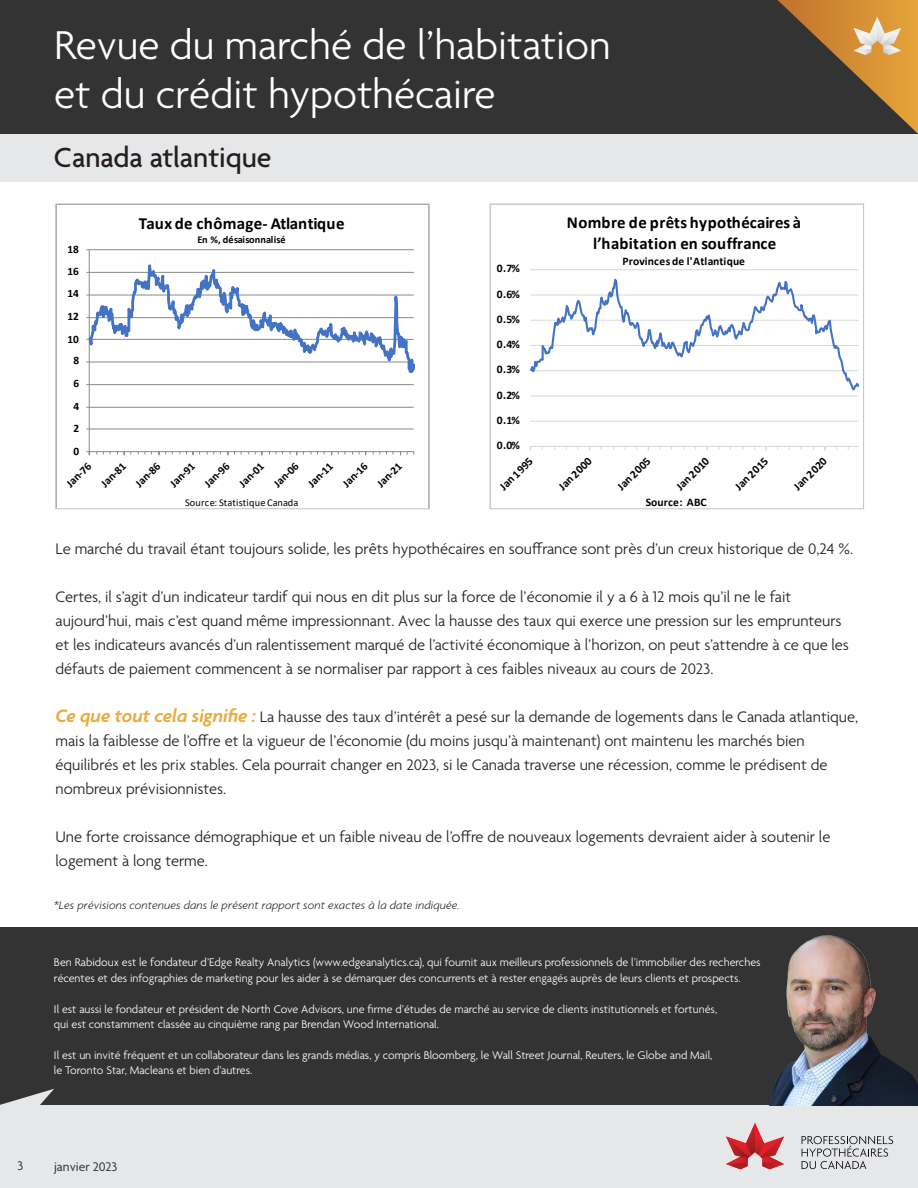
<style>
.page{position:relative;width:918px;height:1188px;background:#fff}
.page>*{position:absolute;margin:0;border:0;box-sizing:border-box;transform-origin:0 0}
.t1{font:300 43.5px "Agenda";color:#fff}
.t2{font:500 30px "Agenda";color:#231f20}
.t3{font:700 16.95px "Calibri";letter-spacing:.015em;color:#000}
.t4{font:700 16.8px/21px "Calibri";letter-spacing:.02em;color:#000;text-align:center}
.t5{font:300 16.5px/24px "Agenda";color:#231f20}
.t6{font:13.5px "Agenda";color:#333}
.t7{font:13.5px "Agenda";color:#313232}
.t8{font:300 12px/15.3px "Agenda";color:#fff}
.t9{font:italic 300 12px "Agenda";letter-spacing:.01em;color:#231f20}
.t10{font:700 11.55px "Calibri";letter-spacing:.01em;color:#000}
.t11{font:700 11.25px "Calibri";letter-spacing:-.005em;color:#000}
.t12{font:10.35px "Calibri";letter-spacing:.02em;color:#000}
.t13{font:700 10.35px "Calibri";letter-spacing:.01em;color:#000}
.s1{font-weight:600;font-style:italic;font-size:19.5px;color:#ebaa3c}
</style>
<div class="page">
<div style="left:0;top:0;width:918px;height:147px;background:#333"></div>
<div style="left:0;top:927px;width:918px;height:194px;background:#333"></div>
<div style="left:0;top:134px;width:918px;height:47px;background:#e6e7e8"></div>
<svg style="left:0;top:1089px;width:54px;height:16px"></svg>
<div style="left:0;top:1105px;width:918px;height:83px;background:#e6e7e9"></div>
<svg style="left:778px;top:0;width:140px;height:134px"></svg>
<svg style="left:726px;top:1123px;width:58px;height:46px"></svg>
<svg style="left:802px;top:1136px;width:91px;height:33px"></svg>
<img style="left:769px;top:935px;width:149px;height:170px">
<svg style="left:530px;top:269px;width:329px;height:182px"></svg>
<div style="left:490px;top:204px;width:374px;height:305px;border:1px solid #c2c2c2"></div>
<svg style="left:86px;top:249px;width:329px;height:207px"></svg>
<div style="left:55px;top:204px;width:375px;height:305px;border:1px solid #c2c2c2"></div>
<p class="t1" style="left:54px;top:22px;width:558px">Revue du marché de l’habitation</p>
<p class="t1" style="left:54px;top:71px;width:443px">et du crédit hypothécaire</p>
<p class="t2" style="left:54px;top:141px;width:219px">Canada atlantique</p>
<p class="t11" style="left:68px;top:241px;width:13px">18</p>
<p class="t11" style="left:68px;top:263px;width:13px">16</p>
<p class="t11" style="left:68px;top:286px;width:13px">14</p>
<p class="t11" style="left:68px;top:308px;width:13px">12</p>
<p class="t11" style="left:68px;top:331px;width:13px">10</p>
<p class="t11" style="left:73px;top:353px;width:7px">8</p>
<p class="t11" style="left:73px;top:375px;width:7px">6</p>
<p class="t11" style="left:73px;top:398px;width:7px">4</p>
<p class="t11" style="left:73px;top:421px;width:7px">2</p>
<p class="t11" style="left:73px;top:443px;width:7px">0</p>
<p class="t3" style="left:139px;top:211px;width:207px">Taux de chômage- Atlantique</p>
<p class="t13" style="left:197px;top:232px;width:90px">En %, désaisonnalisé</p>
<p class="t11" style="left:63px;top:480px;width:32px;rotate:-45deg">Jan-76</p>
<p class="t11" style="left:97px;top:480px;width:32px;rotate:-45deg">Jan-81</p>
<p class="t11" style="left:132px;top:480px;width:32px;rotate:-45deg">Jan-86</p>
<p class="t11" style="left:166px;top:480px;width:32px;rotate:-45deg">Jan-91</p>
<p class="t11" style="left:201px;top:480px;width:32px;rotate:-45deg">Jan-96</p>
<p class="t11" style="left:235px;top:480px;width:32px;rotate:-45deg">Jan-01</p>
<p class="t11" style="left:270px;top:480px;width:32px;rotate:-45deg">Jan-06</p>
<p class="t11" style="left:304px;top:480px;width:32px;rotate:-45deg">Jan-11</p>
<p class="t11" style="left:339px;top:480px;width:32px;rotate:-45deg">Jan-16</p>
<p class="t11" style="left:373px;top:480px;width:32px;rotate:-45deg">Jan-21</p>
<p class="t10" style="left:497px;top:260px;width:25px">0.7%</p>
<p class="t10" style="left:497px;top:286px;width:25px">0.6%</p>
<p class="t10" style="left:497px;top:311px;width:25px">0.5%</p>
<p class="t10" style="left:497px;top:336px;width:25px">0.4%</p>
<p class="t10" style="left:497px;top:361px;width:25px">0.3%</p>
<p class="t10" style="left:497px;top:387px;width:25px">0.2%</p>
<p class="t10" style="left:497px;top:412px;width:25px">0.1%</p>
<p class="t10" style="left:497px;top:437px;width:25px">0.0%</p>
<p class="t4" style="left:567px;top:212px;width:236px">Nombre de prêts hypothécaires à l’habitation en souffrance</p>
<p class="t10" style="left:623px;top:253px;width:124px">Provinces de l'Atlantique</p>
<p class="t10" style="left:496px;top:483px;width:43px;rotate:-45deg">Jan 1995</p>
<p class="t10" style="left:555px;top:483px;width:43px;rotate:-45deg">Jan 2000</p>
<p class="t10" style="left:613px;top:483px;width:43px;rotate:-45deg">Jan 2005</p>
<p class="t10" style="left:672px;top:483px;width:43px;rotate:-45deg">Jan 2010</p>
<p class="t10" style="left:731px;top:483px;width:43px;rotate:-45deg">Jan 2015</p>
<p class="t10" style="left:790px;top:483px;width:43px;rotate:-45deg">Jan 2020</p>
<p class="t10" style="left:646px;top:494px;width:62px">Source: ABC</p>
<p class="t5" style="left:56px;top:537px;width:799px">Le marché du travail étant toujours solide, les prêts hypothécaires en souffrance sont près d’un creux historique de 0,24 %.</p>
<p class="t5" style="left:56px;top:585px;width:795px">Certes, il s’agit d’un indicateur tardif qui nous en dit plus sur la force de l’économie il y a 6 à 12 mois qu’il ne le fait aujourd’hui, mais c’est quand même impressionnant. Avec la hausse des taux qui exerce une pression sur les emprunteurs et les indicateurs avancés d’un ralentissement marqué de l’activité économique à l’horizon, on peut s’attendre à ce que les défauts de paiement commencent à se normaliser par rapport à ces faibles niveaux au cours de 2023.</p>
<p class="t5" style="left:56px;top:705px;width:804px"><span class="s1">Ce que tout cela signifie :</span> La hausse des taux d’intérêt a pesé sur la demande de logements dans le Canada atlantique, mais la faiblesse de l’offre et la vigueur de l’économie (du moins jusqu’à maintenant) ont maintenu les marchés bien équilibrés et les prix stables. Cela pourrait changer en 2023, si le Canada traverse une récession, comme le prédisent de nombreux prévisionnistes.</p>
<p class="t5" style="left:56px;top:825px;width:776px">Une forte croissance démographique et un faible niveau de l’offre de nouveaux logements devraient aider à soutenir le logement à long terme.</p>
<p class="t12" style="left:185px;top:495px;width:115px">Source: Statistique Canada</p>
<p class="t9" style="left:54px;top:898px;width:407px">*Les prévisions contenues dans le présent rapport sont exactes à la date indiquée.</p>
<p class="t8" style="left:54px;top:956px;width:708px">Ben Rabidoux est le fondateur d’Edge Realty Analytics (www.edgeanalytics.ca), qui fournit aux meilleurs professionnels de l’immobilier des recherches récentes et des infographies de marketing pour les aider à se démarquer des concurrents et à rester engagés auprès de leurs clients et prospects.</p>
<p class="t8" style="left:54px;top:1002px;width:665px">Il est aussi le fondateur et président de North Cove Advisors, une firme d’études de marché au service de clients institutionnels et fortunés, qui est constamment classée au cinquième rang par Brendan Wood International.</p>
<p class="t8" style="left:54px;top:1048px;width:660px">Il est un invité fréquent et un collaborateur dans les grands médias, y compris Bloomberg, le Wall Street Journal, Reuters, le Globe and Mail, le Toronto Star, Macleans et bien d’autres.</p>
<p class="t7" style="left:17px;top:1159px;width:7px">3</p>
<p class="t6" style="left:54px;top:1159px;width:65px">janvier 2023</p>
</div>
